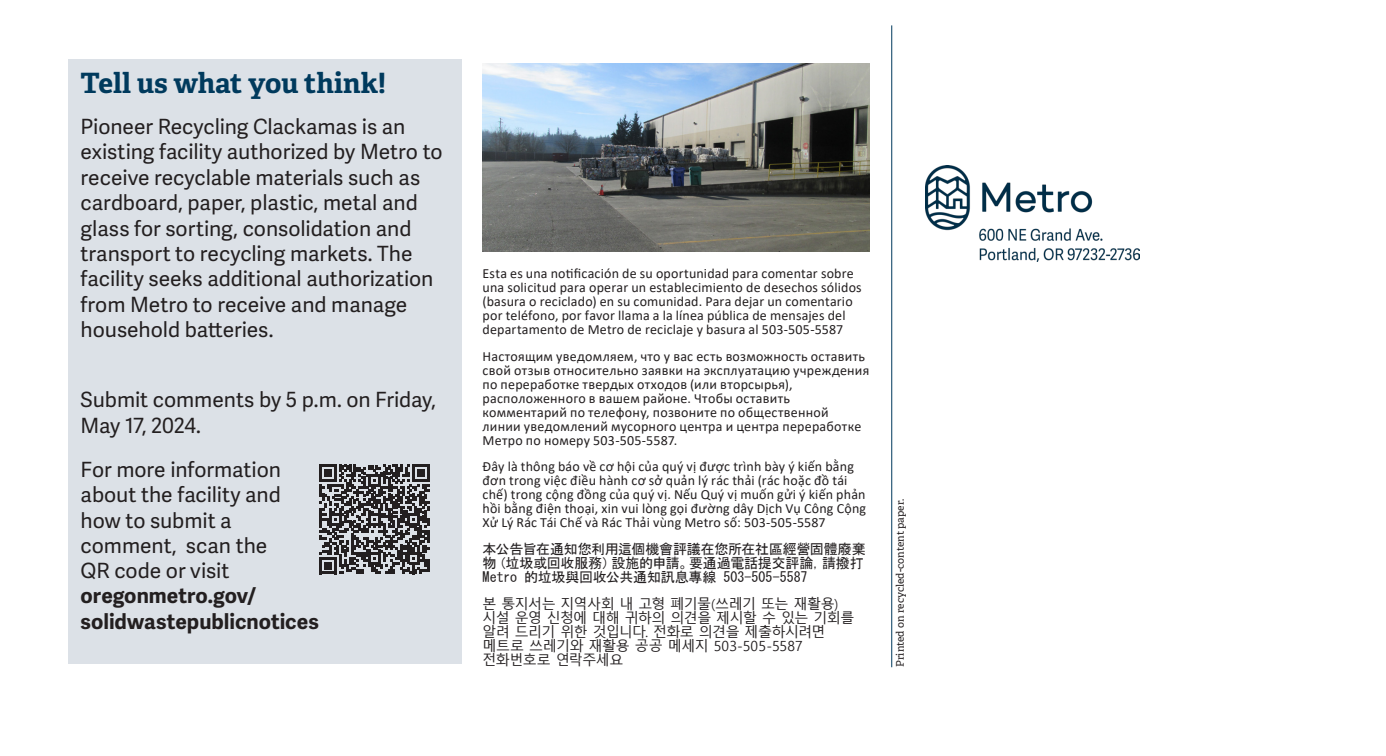
<style>
.page{position:relative;width:1386px;height:756px;background:#fff}
.page>*{position:absolute;margin:0;border:0;box-sizing:border-box;transform-origin:0 0}
.Body_text_-_A{font:700 28px "Adelle";color:#003a5d}
.Body_text_-_B_Sans{font:21px/25.4px "Adelle Sans";letter-spacing:-.005em;color:#231f20}
.Body_text_-_B_Sans-2{font:14px/14px "Calibri";letter-spacing:.015em;color:#231f20}
.Body_text_-_B_Sans-3{font:14px/14px "Malgun Gothic";letter-spacing:-.04em;color:#231f20}
.Body_text_-_B_Sans-4{font:14px/14px "MS Gothic";letter-spacing:-.02em;color:#231f20}
.Publication_info{font:10.5px "Adelle";color:#231f20}
.s1{font-weight:700}
</style>
<div class="page">
<img style="left:483px;top:63px;width:386px;height:189px">
<img style="left:926px;top:166px;width:214px;height:95px">
<hr style="left:891px;top:25px;width:1px;height:642px;background:#003a5d">
<div style="left:68px;top:59px;width:393px;height:605px;background:#dce1e7"></div>
<svg style="left:320px;top:465px;width:109px;height:109px"></svg>
<p class="Body_text_-_A" style="left:81px;top:65px;width:307px">Tell us what you think!</p>
<p class="Body_text_-_B_Sans" style="left:81px;top:115px;width:364px">Pioneer Recycling Clackamas is an existing facility authorized by Metro to receive recyclable materials such as cardboard, paper, plastic, metal and glass for sorting, consolidation and transport to recycling markets. The facility seeks additional authorization from Metro to receive and manage household batteries.</p>
<p class="Body_text_-_B_Sans" style="left:81px;top:388px;width:357px">Submit comments by 5 p.m. on Friday,<br>May 17, 2024.</p>
<p class="Body_text_-_B_Sans" style="left:81px;top:458px;width:240px">For more information about the facility and how to submit a comment, scan the<br>QR code or visit <span class="s1">oregonmetro.gov/ solidwastepublicnotices</span></p>
<p class="Body_text_-_B_Sans-2" style="left:483px;top:266px;width:381px">Esta es una notificación de su oportunidad para comentar sobre una solicitud para operar un establecimiento de desechos sólidos (basura o reciclado) en su comunidad. Para dejar un comentario por teléfono, por favor llama a la línea pública de mensajes del departamento de Metro de reciclaje y basura al 503-505-5587</p>
<p class="Body_text_-_B_Sans-2" style="left:483px;top:349px;width:388px">Настоящим уведомляем, что у вас есть возможность оставить свой отзыв относительно заявки на эксплуатацию учреждения по переработке твердых отходов (или вторсырья), расположенного в вашем районе. Чтобы оставить комментарий по телефону, позвоните по общественной линии уведомлений мусорного центра и центра переработке Метро по номеру 503-505-5587.</p>
<p class="Body_text_-_B_Sans-2" style="left:483px;top:459px;width:385px">Đây là thông báo về cơ hội của quý vị được trình bày ý kiến bằng đơn trong việc điều hành cơ sở quản lý rác thải (rác hoặc đồ tái chế) trong cộng đồng của quý vị. Nếu Quý vị muốn gửi ý kiến phản hồi bằng điện thoại, xin vui lòng gọi đường dây Dịch Vụ Công Cộng Xử Lý Rác Tái Chế và Rác Thải vùng Metro số: 503-505-5587</p>
<p class="Body_text_-_B_Sans-4" style="left:483px;top:542px;width:385px">本公告旨在通知您利用這個機會評議在您所在社區經營固體廢棄物（垃圾或回收服務）設施的申請。要通過電話提交評論，請撥打<br>Metro 的垃圾與回收公共通知訊息專線 503-505-5587</p>
<p class="Body_text_-_B_Sans-3" style="left:483px;top:597px;width:373px">본 통지서는 지역사회 내 고형 폐기물(쓰레기 또는 재활용) 시설 운영 신청에 대해 귀하의 의견을 제시할 수 있는 기회를 알려 드리기 위한 것입니다. 전화로 의견을 제출하시려면 메트로 쓰레기와 재활용 공공 메세지 503-505-5587 전화번호로 연락주세요</p>
<p class="Publication_info" style="left:894px;top:667px;width:169px;rotate:-90deg">Printed on recycled-content paper.</p>
</div>
